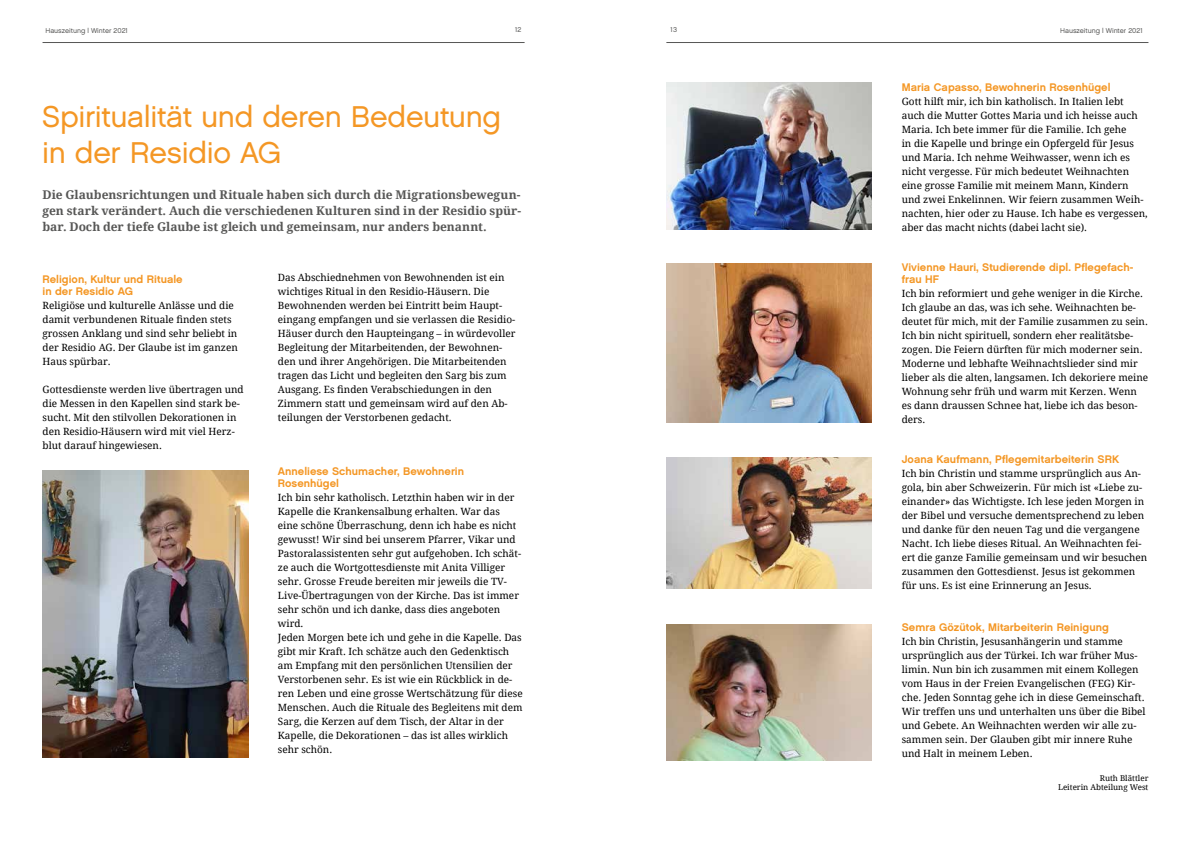
<style>
.page{position:relative;width:1191px;height:842px;background:#fff}
.page>*{position:absolute;margin:0;border:0;box-sizing:border-box;transform-origin:0 0}
.t1{font:30px/36px "Chalet London Nineteen Sixty";letter-spacing:-.01em;color:#f49725}
.t2{font:700 12px/16px "Droid Serif";letter-spacing:-.005em;color:#575756;text-align:justify}
.t3{font:11px/12px "Chalet New York Nineteen Sixty";color:#f49725}
.t4{font:10px/14px "Droid Serif";color:#000}
.t5{font:8px/9.6px "Droid Serif";color:#000;text-align:right}
.t6{font:7px "Chalet London Nineteen Sixty";color:#575756}
</style>
<div class="page">
<hr style="left:666px;top:42px;width:482px;height:1px;background:#575756">
<hr style="left:43px;top:42px;width:481px;height:1px;background:#575756">
<img style="left:43px;top:471px;width:205px;height:286px">
<img style="left:666px;top:82px;width:206px;height:147px">
<img style="left:666px;top:263px;width:206px;height:160px">
<img style="left:666px;top:625px;width:206px;height:135px">
<img style="left:666px;top:458px;width:206px;height:130px">
<p class="t6" style="left:45px;top:26px;width:84px">Hauszeitung | Winter 2021</p>
<p class="t6" style="left:515px;top:25px;width:8px">12</p>
<p class="t6" style="left:670px;top:25px;width:8px">13</p>
<p class="t6" style="left:1060px;top:26px;width:84px">Hauszeitung | Winter 2021</p>
<h1 class="t1" style="left:42px;top:98px;width:460px">Spiritualität und deren Bedeutung in der Residio AG</h1>
<p class="t2" style="left:43px;top:186px;width:480px">Die Glaubensrichtungen und Rituale haben sich durch die Migrationsbewegun&shy;gen stark verändert. Auch die verschiedenen Kulturen sind in der Residio spür&shy;bar. Doch der tiefe Glaube ist gleich und gemeinsam, nur anders benannt.</p>
<p class="t3" style="left:43px;top:273px;width:142px">Religion, Kultur und Rituale in der Residio AG</p>
<p class="t4" style="left:43px;top:298px;width:197px">Religiöse und kulturelle Anlässe und die damit verbundenen Rituale finden stets grossen Anklang und sind sehr beliebt in der Residio AG. Der Glaube ist im ganzen Haus spürbar.</p>
<p class="t4" style="left:43px;top:382px;width:203px">Gottesdienste werden live übertragen und die Messen in den Kapellen sind stark be&shy;sucht. Mit den stilvollen Dekorationen in den Residio-Häusern wird mit viel Herz&shy;blut darauf hingewiesen.</p>
<p class="t4" style="left:278px;top:270px;width:239px">Das Abschiednehmen von Bewohnenden ist ein wichtiges Ritual in den Residio-Häusern. Die Bewohnenden werden bei Eintritt beim Haupt&shy;eingang empfangen und sie verlassen die Residio-Häuser durch den Haupteingang – in würdevoller Begleitung der Mitarbeitenden, der Bewohnen&shy;den und ihrer Angehörigen. Die Mitarbeitenden tragen das Licht und begleiten den Sarg bis zum Ausgang. Es finden Verabschiedungen in den Zimmern statt und gemeinsam wird auf den Ab&shy;teilungen der Verstorbenen gedacht.</p>
<p class="t3" style="left:278px;top:465px;width:188px">Anneliese Schumacher, Bewohnerin<br>Rosenhügel</p>
<p class="t4" style="left:278px;top:490px;width:246px">Ich bin sehr katholisch. Letzthin haben wir in der Kapelle die Krankensalbung erhalten. War das eine schöne Überraschung, denn ich habe es nicht gewusst! Wir sind bei unserem Pfarrer, Vikar und Pastoralassistenten sehr gut aufgehoben. Ich schät&shy;ze auch die Wortgottesdienste mit Anita Villiger sehr. Grosse Freude bereiten mir jeweils die TV-Live-Übertragungen von der Kirche. Das ist immer sehr schön und ich danke, dass dies angeboten wird.<br>Jeden Morgen bete ich und gehe in die Kapelle. Das gibt mir Kraft. Ich schätze auch den Gedenktisch am Empfang mit den persönlichen Utensilien der Verstorbenen sehr. Es ist wie ein Rückblick in de&shy;ren Leben und eine grosse Wertschätzung für diese Menschen. Auch die Rituale des Begleitens mit dem Sarg, die Kerzen auf dem Tisch, der Altar in der Kapelle, die Dekorationen – das ist alles wirklich sehr schön.</p>
<p class="t3" style="left:901px;top:81px;width:210px">Maria Capasso, Bewohnerin Rosenhügel</p>
<p class="t4" style="left:901px;top:94px;width:247px">Gott hilft mir, ich bin katholisch. In Italien lebt auch die Mutter Gottes Maria und ich heisse auch Maria. Ich bete immer für die Familie. Ich gehe<br>in die Kapelle und bringe ein Opfergeld für Jesus und Maria. Ich nehme Weihwasser, wenn ich es nicht vergesse. Für mich bedeutet Weihnachten eine grosse Familie mit meinem Mann, Kindern und zwei Enkelinnen. Wir feiern zusammen Weih&shy;nachten, hier oder zu Hause. Ich habe es vergessen, aber das macht nichts (dabei lacht sie).</p>
<p class="t3" style="left:901px;top:261px;width:233px">Vivienne Hauri, Studierende dipl. Pflegefach&shy;frau HF</p>
<p class="t4" style="left:901px;top:286px;width:248px">Ich bin reformiert und gehe weniger in die Kirche.<br>Ich glaube an das, was ich sehe. Weihnachten be&shy;deutet für mich, mit der Familie zusammen zu sein.<br>Ich bin nicht spirituell, sondern eher realitätsbe&shy;zogen. Die Feiern dürften für mich moderner sein.<br>Moderne und lebhafte Weihnachtslieder sind mir lieber als die alten, langsamen. Ich dekoriere meine Wohnung sehr früh und warm mit Kerzen. Wenn es dann draussen Schnee hat, liebe ich das beson&shy;ders.</p>
<p class="t3" style="left:901px;top:453px;width:219px">Joana Kaufmann, Pflegemitarbeiterin SRK</p>
<p class="t4" style="left:901px;top:466px;width:247px">Ich bin Christin und stamme ursprünglich aus An&shy;gola, bin aber Schweizerin. Für mich ist «Liebe zu&shy;einander» das Wichtigste. Ich lese jeden Morgen in der Bibel und versuche dementsprechend zu leben und danke für den neuen Tag und die vergangene Nacht. Ich liebe dieses Ritual. An Weihnachten fei&shy;ert die ganze Familie gemeinsam und wir besuchen zusammen den Gottesdienst. Jesus ist gekommen für uns. Es ist eine Erinnerung an Jesus.</p>
<p class="t3" style="left:901px;top:621px;width:208px">Semra Gözütok, Mitarbeiterin Reinigung</p>
<p class="t4" style="left:901px;top:634px;width:245px">Ich bin Christin, Jesusanhängerin und stamme ursprünglich aus der Türkei. Ich war früher Mus&shy;limin. Nun bin ich zusammen mit einem Kollegen vom Haus in der Freien Evangelischen (FEG) Kir&shy;che. Jeden Sonntag gehe ich in diese Gemeinschaft.<br>Wir treffen uns und unterhalten uns über die Bibel und Gebete. An Weihnachten werden wir alle zu&shy;sammen sein. Der Glauben gibt mir innere Ruhe und Halt in meinem Leben.</p>
<p class="t5" style="left:1058px;top:773px;width:92px">Ruth Blättler<br>Leiterin Abteilung West</p>
</div>
